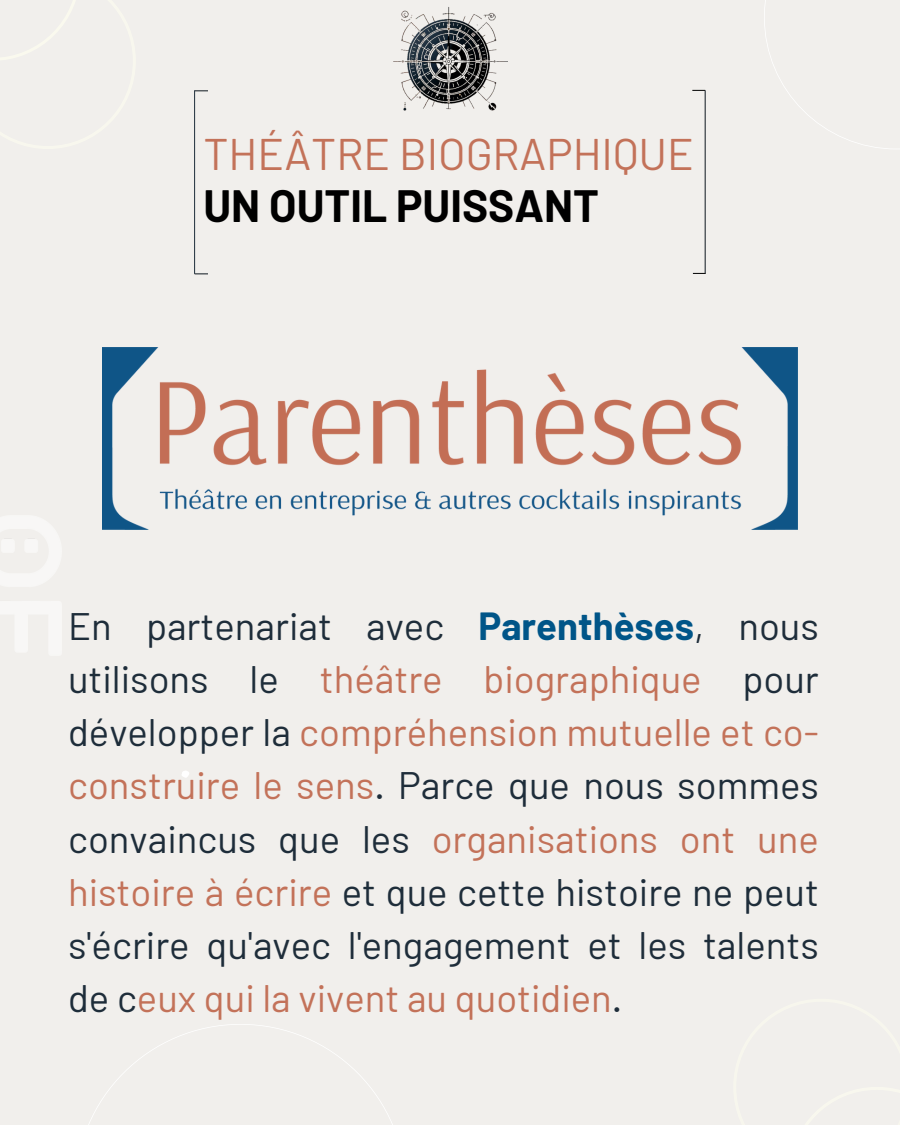
<style>
.page{position:relative;width:900px;height:1125px;background:#f1efec}
.page>*{position:absolute;margin:0;border:0;box-sizing:border-box;transform-origin:0 0}
.t1{font:44.2px "Barlow";color:#c37259}
.t2{font:700 44.2px "Barlow";color:#000}
.t3{font:38.3px/53.2px "Barlow";color:#1e2d3a;text-align:justify}
.s1{font-weight:700;color:#058}
.s2{color:#c37259}
</style>
<div class="page">
<svg style="left:88px;top:1024px;width:305px;height:101px"></svg>
<svg style="left:182px;top:771px;width:7px;height:7px"></svg>
<svg style="left:767px;top:790px;width:5px;height:5px"></svg>
<svg style="left:764px;top:0;width:125px;height:149px"></svg>
<img style="left:393px;top:7px;width:114px;height:104px">
<svg style="left:195px;top:90px;width:13px;height:1px"></svg>
<svg style="left:195px;top:274px;width:13px;height:1px"></svg>
<hr style="left:194px;top:90px;width:1px;height:184px;background:#1e2d3a">
<svg style="left:692px;top:90px;width:13px;height:1px"></svg>
<svg style="left:693px;top:273px;width:13px;height:1px"></svg>
<hr style="left:705px;top:90px;width:1px;height:183px;background:#0d171f">
<img style="left:102px;top:348px;width:695px;height:181px">
<h2 class="t1" style="left:203px;top:126px;width:492px">THÉÂTRE BIOGRAPHIQUE</h2>
<h1 class="t2" style="left:203px;top:178px;width:397px">UN OUTIL PUISSANT</h1>
<p class="t3" style="left:68px;top:598px;width:752px">En partenariat avec <span class="s1">Parenthèses</span>, nous utilisons le <span class="s2">théâtre biographique</span> pour développer la <span class="s2">compréhension mutuelle et co&shy;construire le sens</span>. Parce que nous sommes convaincus que les <span class="s2">organisations ont une histoire à écrire</span> et que cette histoire ne peut s'écrire qu'avec l'engagement et les talents de c<span class="s2">eux qui la vivent au quotidien</span>.</p>
</div>
